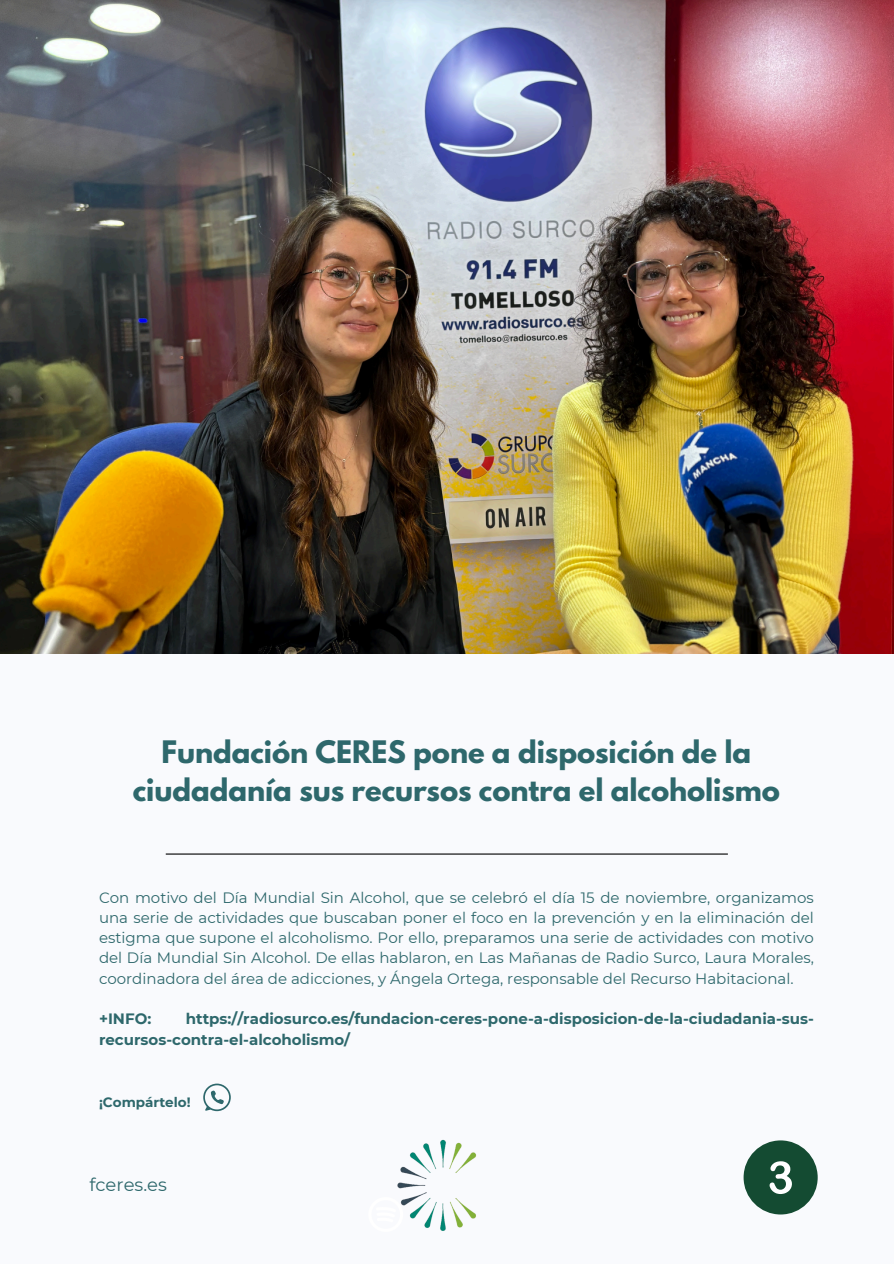
<style>
.page{position:relative;width:894px;height:1264px;background:#fff}
.page>*{position:absolute;margin:0;border:0;box-sizing:border-box;transform-origin:0 0}
.t1{font:700 27.45px/38.2px "League Spartan";letter-spacing:-.005em;color:#2e686c;text-align:center}
.t2{font:18px "Montserrat";color:#2e686c}
.t3{font:15px/20.2px "Montserrat";color:#2e686c;text-align:justify}
.t4{font:700 15px/20.2px "Montserrat";color:#2e686c}
.t5{font:700 13.5px "Montserrat";color:#2e686c}
</style>
<div class="page">
<div style="left:0;top:0;width:893px;height:1263px;background:#f9fafd"></div>
<img style="left:0;top:0;width:893px;height:654px">
<img style="left:397px;top:1139px;width:80px;height:92px">
<hr style="left:166px;top:853px;width:561px;height:1px;background:#000">
<svg style="left:203px;top:1083px;width:28px;height:28px"></svg>
<div style="left:743px;top:1140px;width:74px;height:74px;background:#144b32;border-radius:50%"></div>
<svg style="left:769px;top:1161px;width:22px;height:32px"></svg>
<p class="t1" style="left:133px;top:736px;width:648px">Fundación CERES pone a disposición de la ciudadanía sus recursos contra el alcoholismo</p>
<p class="t3" style="left:99px;top:887px;width:716px">Con motivo del Día Mundial Sin Alcohol, que se celebró el día 15 de noviembre, organizamos una serie de actividades que buscaban poner el foco en la prevención y en la eliminación del estigma que supone el alcoholismo. Por ello, preparamos una serie de actividades con motivo del Día Mundial Sin Alcohol. De ellas hablaron, en Las Mañanas de Radio Surco, Laura Morales, coordinadora del área de adicciones, y Ángela Ortega, responsable del Recurso Habitacional.</p>
<h1 class="t4" style="left:99px;top:1008px;width:54px">+INFO:</h1>
<h1 class="t4" style="left:99px;top:1008px;width:716px;text-indent:87px">https://radiosurco.es/fundacion-ceres-pone-a-disposicion-de-la-ciudadania-sus&shy;recursos-contra-el-alcoholismo/</h1>
<p class="t5" style="left:99px;top:1093px;width:93px">¡Compártelo!</p>
<h3 class="t2" style="left:89px;top:1173px;width:79px">fceres.es</h3>
</div>
